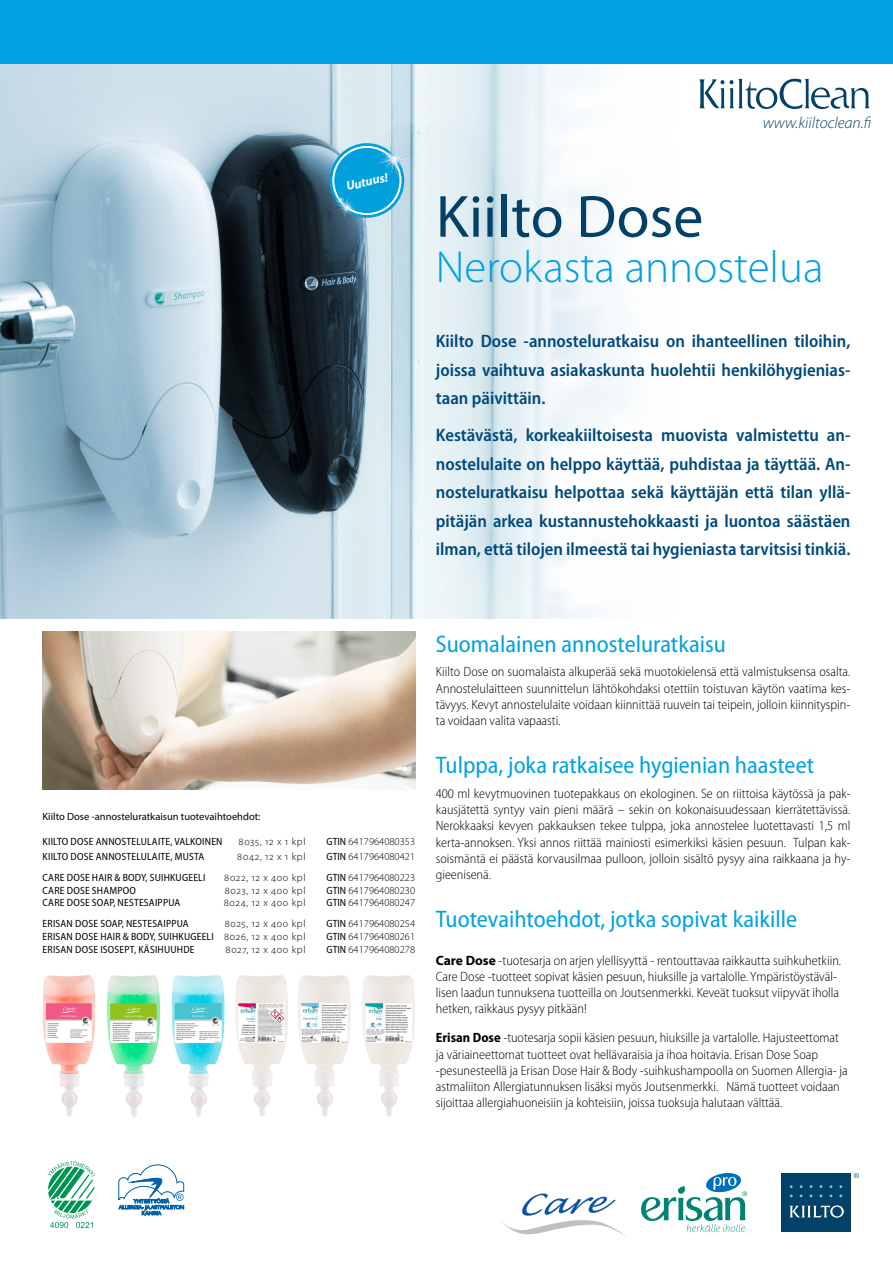
<style>
.page{position:relative;width:893px;height:1263px;background:#fff}
.page>*{position:absolute;margin:0;border:0;box-sizing:border-box;transform-origin:0 0}
.otsikko{font:60px "Myriad Pro";color:#044169}
.otsikko-2{font:300 45px "Myriad Pro";color:#00a1e0}
.alaotsikko{font:semi-condensed 24px "Myriad Pro";color:#00a1e0}
.Leipäteksti{font:semi-condensed 24px "Myriad Pro";color:#00a1e0}
.ingressi{font:600 semi-condensed 18px/28.5px "Myriad Pro";color:#00497a;text-align:justify}
.t1{font:italic 300 16.05px "Myriad Pro";color:#044169}
.Leipäteksti-2{font:300 semi-condensed 13.5px/16.2px "Myriad Pro";color:#000;text-align:justify}
.t2{font:italic 700 12.6px "Myriad Pro";color:#fff}
.lisämääreotsikko{font:semi-condensed 10.5px "Myriad Pro";letter-spacing:.02em;color:#000}
.lisämääreotsikko-2{font:300 10.5px "Myriad Pro";letter-spacing:.045em;color:#000}
.t3{font:10.5px "Myriad Pro";color:#000}
.lisämääreotsikko-3{font:300 10.5px "Myriad Pro";letter-spacing:.065em;color:#000}
.s1{font-weight:400;font-stretch:semi-condensed}
.s2{font-weight:300;font-stretch:normal}
.s3{font-weight:700;font-stretch:normal}
.s4{font-weight:700}
</style>
<div class="page">
<img style="left:0;top:64px;width:622px;height:554px">
<div style="left:0;top:0;width:893px;height:63px;background:#00a1e0"></div>
<svg style="left:699px;top:79px;width:170px;height:30px"></svg>
<div style="left:781px;top:1173px;width:70px;height:59px;background:#044169"></div>
<svg style="left:790px;top:1205px;width:54px;height:13px"></svg>
<svg style="left:854px;top:1173px;width:5px;height:5px"></svg>
<svg style="left:641px;top:1173px;width:106px;height:59px"></svg>
<svg style="left:502px;top:1193px;width:124px;height:43px"></svg>
<svg style="left:47px;top:1161px;width:48px;height:67px"></svg>
<svg style="left:118px;top:1164px;width:66px;height:51px"></svg>
<img style="left:298px;top:975px;width:53px;height:142px">
<img style="left:235px;top:975px;width:53px;height:142px">
<img style="left:362px;top:975px;width:53px;height:142px">
<img style="left:107px;top:975px;width:53px;height:142px">
<img style="left:43px;top:975px;width:52px;height:142px">
<img style="left:172px;top:975px;width:53px;height:142px">
<img style="left:43px;top:631px;width:372px;height:158px">
<div style="left:330px;top:143px;width:74px;height:75px;background:#00a0dd;border-radius:50%"></div>
<div style="left:332px;top:146px;width:69px;height:69px;border:2px solid #fff;border-radius:50%"></div>
<svg style="left:374px;top:140px;width:38px;height:38px"></svg>
<svg style="left:334px;top:193px;width:25px;height:27px"></svg>
<p class="t2" style="left:345px;top:178px;width:44px;rotate:-13deg">Uutuus!</p>
<p class="t1" style="left:763px;top:113px;width:110px">www.kiiltoclean.fi</p>
<p class="otsikko" style="left:436px;top:180px;width:269px">Kiilto Dose</p>
<p class="otsikko-2" style="left:436px;top:240px;width:389px">Nerokasta annostelua</p>
<p class="ingressi" style="left:436px;top:327px;width:416px">Kiilto Dose -annosteluratkaisu on ihanteellinen tiloihin, joissa vaihtuva asiakaskunta huolehtii henkilöhygienias&shy;taan päivittäin.</p>
<p class="ingressi" style="left:436px;top:421px;width:416px">Kestävästä, korkeakiiltoisesta muovista valmistettu an&shy;nostelulaite on helppo käyttää, puhdistaa ja täyttää. An&shy;nosteluratkaisu helpottaa sekä käyttäjän että tilan yllä&shy;pitäjän arkea kustannustehokkaasti ja luontoa säästäen ilman, että tilojen ilmeestä tai hygieniasta tarvitsisi tinkiä.</p>
<p class="t3" style="left:43px;top:810px;width:219px">Kiilto Dose -annosteluratkaisun tuotevaihtoehdot:</p>
<p class="lisämääreotsikko" style="left:43px;top:835px;width:181px">KIILTO DOSE ANNOSTELULAITE, VALKOINEN</p>
<p class="lisämääreotsikko-2" style="left:239px;top:835px;width:69px">8035, 12 x 1 kpl</p>
<p class="lisämääreotsikko-2" style="left:327px;top:835px;width:90px"><span class="s1">GTIN</span> 6417964080353</p>
<p class="lisämääreotsikko" style="left:43px;top:850px;width:163px">KIILTO DOSE ANNOSTELULAITE, MUSTA</p>
<p class="lisämääreotsikko-3" style="left:237px;top:850px;width:70px">8042, 12 x 1 kpl</p>
<p class="lisämääreotsikko-2" style="left:327px;top:850px;width:90px"><span class="s1">GTIN</span> 6417964080421</p>
<p class="lisämääreotsikko" style="left:43px;top:871px;width:164px">CARE DOSE HAIR &amp; BODY, SUIHKUGEELI</p>
<p class="lisämääreotsikko-3" style="left:224px;top:871px;width:83px">8022, 12 x 400 kpl</p>
<p class="lisämääreotsikko-2" style="left:327px;top:871px;width:90px"><span class="s1">GTIN</span> 6417964080223</p>
<p class="lisämääreotsikko" style="left:43px;top:884px;width:95px">CARE DOSE SHAMPOO</p>
<p class="lisämääreotsikko-2" style="left:225px;top:884px;width:82px">8023, 12 x 400 kpl</p>
<p class="lisämääreotsikko-2" style="left:327px;top:884px;width:90px"><span class="s1">GTIN</span> 6417964080230</p>
<p class="lisämääreotsikko" style="left:43px;top:896px;width:139px">CARE DOSE SOAP, NESTESAIPPUA</p>
<p class="lisämääreotsikko-3" style="left:224px;top:896px;width:83px">8024, 12 x 400 kpl</p>
<p class="lisämääreotsikko-2" style="left:327px;top:896px;width:90px"><span class="s1">GTIN</span> 6417964080247</p>
<p class="lisämääreotsikko" style="left:43px;top:917px;width:148px">ERISAN DOSE SOAP, NESTESAIPPUA</p>
<p class="lisämääreotsikko-2" style="left:225px;top:918px;width:82px">8025, 12 x 400 kpl</p>
<p class="lisämääreotsikko-2" style="left:327px;top:918px;width:90px"><span class="s1">GTIN</span> 6417964080254</p>
<p class="lisämääreotsikko" style="left:43px;top:930px;width:264px">ERISAN DOSE HAIR &amp; BODY, SUIHKUGEELI <span class="s2">8026, 12 x 400 kpl</span></p>
<p class="lisämääreotsikko-2" style="left:327px;top:930px;width:90px"><span class="s1">GTIN</span> 6417964080261</p>
<p class="lisämääreotsikko" style="left:43px;top:943px;width:153px">ERISAN DOSE ISOSEPT, KÄSIHUUHDE</p>
<p class="lisämääreotsikko-2" style="left:226px;top:943px;width:81px">8027, 12 x 400 kpl</p>
<p class="lisämääreotsikko-2" style="left:327px;top:943px;width:90px"><span class="s1">GTIN</span> 6417964080278</p>
<p class="alaotsikko" style="left:436px;top:629px;width:292px">Suomalainen annosteluratkaisu</p>
<p class="Leipäteksti-2" style="left:436px;top:664px;width:416px">Kiilto Dose on suomalaista alkuperää sekä muotokielensä että valmistuksensa osalta.<br>Annostelulaitteen suunnittelun lähtökohdaksi otettiin toistuvan käytön vaatima kes&shy;tävyys. Kevyt annostelulaite voidaan kiinnittää ruuvein tai teipein, jolloin kiinnityspin&shy;ta voidaan valita vapaasti.</p>
<p class="alaotsikko" style="left:436px;top:751px;width:380px">Tulppa, joka ratkaisee hygienian haasteet</p>
<p class="Leipäteksti-2" style="left:436px;top:785px;width:416px">400 ml kevytmuovinen tuotepakkaus on ekologinen. Se on riittoisa käytössä ja pak&shy;kausjätettä syntyy vain pieni määrä – sekin on kokonaisuudessaan kierrätettävissä.<br>Nerokkaaksi kevyen pakkauksen tekee tulppa, joka annostelee luotettavasti 1,5 ml kerta-annoksen. Yksi annos riittää mainiosti esimerkiksi käsien pesuun. Tulpan kak&shy;soismäntä ei päästä korvausilmaa pulloon, jolloin sisältö pysyy aina raikkaana ja hy&shy;gieenisenä.</p>
<p class="Leipäteksti" style="left:436px;top:904px;width:363px">Tuotevaihtoehdot, jotka sopivat kaikille</p>
<p class="Leipäteksti-2" style="left:436px;top:952px;width:407px;text-align:left"><span class="s3">Care Dose</span> -tuotesarja on arjen ylellisyyttä - rentouttavaa raikkautta suihkuhetkiin.<br>Care Dose -tuotteet sopivat käsien pesuun, hiuksille ja vartalolle. Ympäristöystäväl&shy;lisen laadun tunnuksena tuotteilla on Joutsenmerkki. Keveät tuoksut viipyvät iholla hetken, raikkaus pysyy pitkään!</p>
<p class="Leipäteksti-2" style="left:436px;top:1030px;width:413px;text-align:left"><span class="s4">Erisan Dose</span> -tuotesarja sopii käsien pesuun, hiuksille ja vartalolle. Hajusteettomat ja väriaineettomat tuotteet ovat hellävaraisia ja ihoa hoitavia. Erisan Dose Soap -pesunesteellä ja Erisan Dose Hair &amp; Body -suihkushampoolla on Suomen Allergia- ja astmaliiton Allergiatunnuksen lisäksi myös Joutsenmerkki. Nämä tuotteet voidaan sijoittaa allergiahuoneisiin ja kohteisiin, joissa tuoksuja halutaan välttää.</p>
</div>
